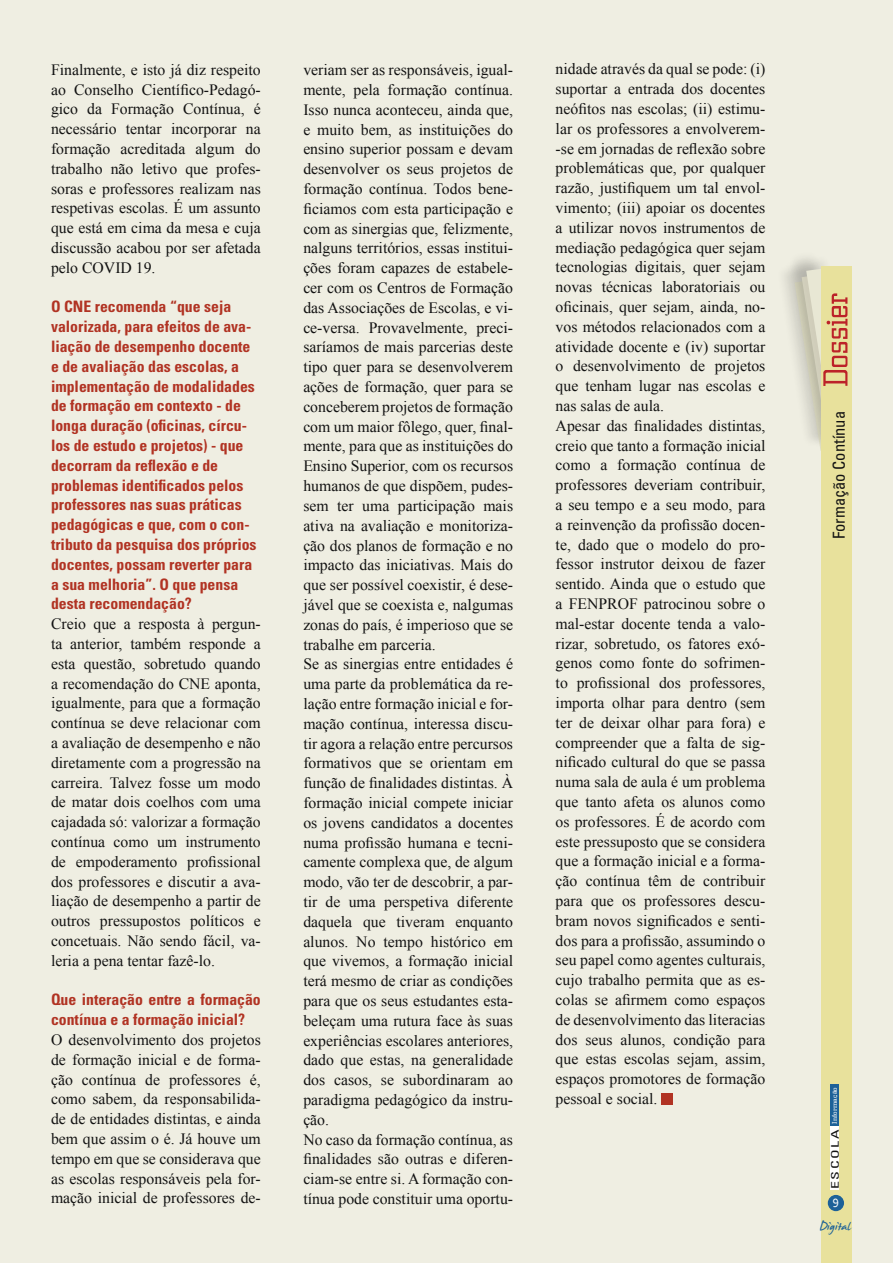
<style>
.page{position:relative;width:893px;height:1263px;background:#efeee2}
.page>*{position:absolute;margin:0;border:0;box-sizing:border-box;transform-origin:0 0}
.t1{font:21px "James Fajardo";color:#1d6198}
.t2{font:condensed 16.5px "Univers";color:#121212}
.t3{font:15.75px/19.8px "Times New Roman";color:#121212;text-align:justify}
.t4{font:700 condensed 15.75px/19.8px "Univers";color:#b13323}
.t5{font:12px "Andale Mono";color:#fff}
.t6{font:condensed 10.5px "Univers";letter-spacing:.1em;color:#121212;scale:1.5 1}
.t7{font:6.75px "Civic";letter-spacing:.01em;color:#fff;scale:1.33 1}
</style>
<div class="page">
<div style="left:788px;top:250px;width:60px;height:198px;background:#121212;opacity:.1"></div>
<div style="left:821px;top:267px;width:30px;height:996px;background:#e8e19c"></div>
<svg style="left:795px;top:268px;width:53px;height:183px"></svg>
<div style="left:830px;top:1084px;width:9px;height:42px;background:#1d6198"></div>
<div style="left:828px;top:1195px;width:16px;height:16px;background:#1d6198;border-radius:50%"></div>
<div style="left:830px;top:1126px;width:9px;height:63px;background:#fff"></div>
<div style="left:661px;top:1093px;width:12px;height:11px;background:#b13323"></div>
<p class="t3" style="left:51px;top:59px;width:211px">Finalmente, e isto já diz respeito ao Conselho Científico-Pedagó&shy;gico da Formação Contínua, é necessário tentar incorporar na formação acreditada algum do trabalho não letivo que profes&shy;soras e professores realizam nas respetivas escolas. É um assunto que está em cima da mesa e cuja discussão acabou por ser afetada pelo COVID 19.</p>
<p class="t4" style="left:51px;top:297px;width:207px">O CNE recomenda “que seja valorizada, para efeitos de ava&shy;liação de desempenho docente e de avaliação das escolas, a implementação de modalidades de formação em contexto - de longa duração (oficinas, círcu&shy;los de estudo e projetos) - que decorram da reflexão e de problemas identificados pelos professores nas suas práticas pedagógicas e que, com o con&shy;tributo da pesquisa dos próprios docentes, possam reverter para a sua melhoria”. O que pensa desta recomendação?</p>
<p class="t3" style="left:51px;top:614px;width:211px">Creio que a resposta à pergun&shy;ta anterior, também responde a esta questão, sobretudo quando a recomendação do CNE aponta, igualmente, para que a formação contínua se deve relacionar com a avaliação de desempenho e não diretamente com a progressão na carreira. Talvez fosse um modo de matar dois coelhos com uma cajadada só: valorizar a formação contínua como um instrumento de empoderamento profissional dos professores e discutir a ava&shy;liação de desempenho a partir de outros pressupostos políticos e concetuais. Não sendo fácil, va&shy;leria a pena tentar fazê-lo.</p>
<p class="t4" style="left:51px;top:990px;width:211px">Que interação entre a formação contínua e a formação inicial?</p>
<p class="t3" style="left:51px;top:1029px;width:211px">O desenvolvimento dos projetos de formação inicial e de forma&shy;ção contínua de professores é, como sabem, da responsabilida&shy;de de entidades distintas, e ainda bem que assim o é. Já houve um tempo em que se considerava que as escolas responsáveis pela for&shy;mação inicial de professores de-</p>
<p class="t3" style="left:303px;top:60px;width:211px;text-align:left">veriam ser as responsáveis, igual&shy;mente, pela formação contínua.<br>Isso nunca aconteceu, ainda que, e muito bem, as instituições do ensino superior possam e devam desenvolver os seus projetos de formação contínua. Todos bene&shy;ficiamos com esta participação e com as sinergias que, felizmente, nalguns territórios, essas institui&shy;ções foram capazes de estabele&shy;cer com os Centros de Formação das Associações de Escolas, e vi&shy;ce-versa. Provavelmente, preci&shy;saríamos de mais parcerias deste tipo quer para se desenvolverem ações de formação, quer para se conceberem projetos de formação com um maior fôlego, quer, final&shy;mente, para que as instituições do<br>Ensino Superior, com os recursos humanos de que dispõem, pudes&shy;sem ter uma participação mais ativa na avaliação e monitoriza&shy;ção dos planos de formação e no impacto das iniciativas. Mais do que ser possível coexistir, é dese&shy;jável que se coexista e, nalgumas zonas do país, é imperioso que se trabalhe em parceria.<br>Se as sinergias entre entidades é uma parte da problemática da re&shy;lação entre formação inicial e for&shy;mação contínua, interessa discu&shy;tir agora a relação entre percursos formativos que se orientam em função de finalidades distintas. À formação inicial compete iniciar os jovens candidatos a docentes numa profissão humana e tecni&shy;camente complexa que, de algum modo, vão ter de descobrir, a par&shy;tir de uma perspetiva diferente daquela que tiveram enquanto alunos. No tempo histórico em que vivemos, a formação inicial terá mesmo de criar as condições para que os seus estudantes esta&shy;beleçam uma rutura face às suas experiências escolares anteriores, dado que estas, na generalidade dos casos, se subordinaram ao paradigma pedagógico da instru&shy;ção.<br>No caso da formação contínua, as finalidades são outras e diferen&shy;ciam-se entre si. A formação con&shy;tínua pode constituir uma oportu-</p>
<p class="t3" style="left:556px;top:59px;width:211px;text-align:left">nidade através da qual se pode: (i) suportar a entrada dos docentes neófitos nas escolas; (ii) estimu&shy;lar os professores a envolverem--se em jornadas de reflexão sobre problemáticas que, por qualquer razão, justifiquem um tal envol&shy;vimento; (iii) apoiar os docentes a utilizar novos instrumentos de mediação pedagógica quer sejam tecnologias digitais, quer sejam novas técnicas laboratoriais ou oficinais, quer sejam, ainda, no&shy;vos métodos relacionados com a atividade docente e (iv) suportar o desenvolvimento de projetos que tenham lugar nas escolas e nas salas de aula.<br>Apesar das finalidades distintas, creio que tanto a formação inicial como a formação contínua de professores deveriam contribuir, a seu tempo e a seu modo, para a reinvenção da profissão docen&shy;te, dado que o modelo do pro&shy;fessor instrutor deixou de fazer sentido. Ainda que o estudo que a FENPROF patrocinou sobre o mal-estar docente tenda a valo&shy;rizar, sobretudo, os fatores exó&shy;genos como fonte do sofrimen&shy;to profissional dos professores, importa olhar para dentro (sem ter de deixar olhar para fora) e compreender que a falta de sig&shy;nificado cultural do que se passa numa sala de aula é um problema que tanto afeta os alunos como os professores. É de acordo com este pressuposto que se considera que a formação inicial e a forma&shy;ção contínua têm de contribuir para que os professores descu&shy;bram novos significados e senti&shy;dos para a profissão, assumindo o seu papel como agentes culturais, cujo trabalho permita que as es&shy;colas se afirmem como espaços de desenvolvimento das literacias dos seus alunos, condição para que estas escolas sejam, assim, espaços promotores de formação pessoal e social.</p>
<p class="t2" style="left:828px;top:539px;width:130px;rotate:-90deg">Formação Contínua</p>
<p class="t7" style="left:831px;top:1123px;width:29px;rotate:-90deg">Informação</p>
<p class="t6" style="left:828px;top:1189px;width:41px;rotate:-90deg">ESCOLA</p>
<h1 class="t1" style="left:820px;top:1215px;width:32px">Digital</h1>
<p class="t5" style="left:832px;top:1195px;width:9px">9</p>
</div>
